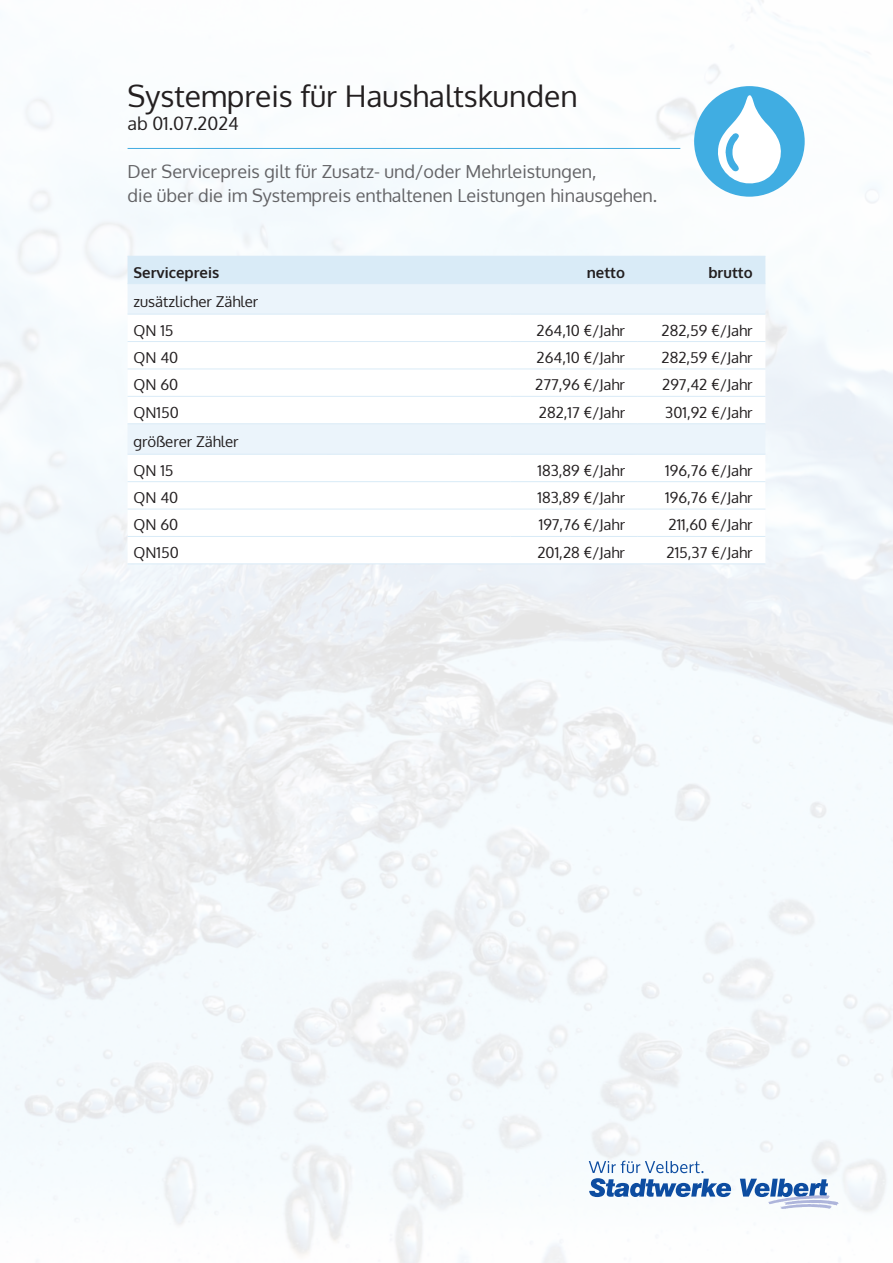
<style>
.page{position:relative;width:893px;height:1263px;background:#fff}
.page>*{position:absolute;margin:0;border:0;box-sizing:border-box;transform-origin:0 0}
.t1{font:30px "Oxygen";color:#231f20}
.t2{font:18px/24px "Oxygen";color:#636366}
.t3{font:18px "Oxygen";color:#231f20}
.t4{font:15px "Oxygen";color:#231f20}
.t5{font:700 15px "Oxygen";color:#231f20}
</style>
<div class="page">
<svg style="left:589px;top:1161px;width:250px;height:48px"></svg>
<div style="left:128px;top:257px;width:637px;height:26px;background:#d9ebf7"></div>
<div style="left:128px;top:284px;width:637px;height:30px;background:#ebf4fb"></div>
<svg style="left:128px;top:368px;width:637px;height:141px"></svg>
<hr style="left:128px;top:256px;width:382px;height:1px;background:#d9ebf7">
<hr style="left:510px;top:256px;width:128px;height:1px;background:#d9ebf7">
<hr style="left:638px;top:256px;width:127px;height:1px;background:#d9ebf7">
<hr style="left:128px;top:283px;width:382px;height:1px;background:#d9ebf7">
<hr style="left:510px;top:283px;width:128px;height:1px;background:#d9ebf7">
<hr style="left:638px;top:283px;width:127px;height:1px;background:#d9ebf7">
<hr style="left:128px;top:314px;width:382px;height:1px;background:#d9ebf7">
<hr style="left:510px;top:314px;width:128px;height:1px;background:#d9ebf7">
<hr style="left:638px;top:314px;width:127px;height:1px;background:#d9ebf7">
<hr style="left:128px;top:341px;width:382px;height:1px;background:#d9ebf7">
<hr style="left:510px;top:341px;width:128px;height:1px;background:#d9ebf7">
<hr style="left:638px;top:341px;width:127px;height:1px;background:#d9ebf7">
<hr style="left:128px;top:369px;width:382px;height:1px;background:#d9ebf7">
<hr style="left:510px;top:369px;width:128px;height:1px;background:#d9ebf7">
<hr style="left:638px;top:369px;width:127px;height:1px;background:#d9ebf7">
<hr style="left:128px;top:396px;width:382px;height:1px;background:#d9ebf7">
<hr style="left:510px;top:396px;width:128px;height:1px;background:#d9ebf7">
<hr style="left:638px;top:396px;width:127px;height:1px;background:#d9ebf7">
<hr style="left:128px;top:423px;width:382px;height:1px;background:#d9ebf7">
<hr style="left:510px;top:423px;width:128px;height:1px;background:#d9ebf7">
<hr style="left:638px;top:423px;width:127px;height:1px;background:#d9ebf7">
<hr style="left:128px;top:454px;width:382px;height:1px;background:#d9ebf7">
<hr style="left:510px;top:454px;width:128px;height:1px;background:#d9ebf7">
<hr style="left:638px;top:454px;width:127px;height:1px;background:#d9ebf7">
<hr style="left:128px;top:481px;width:382px;height:1px;background:#d9ebf7">
<hr style="left:510px;top:481px;width:128px;height:1px;background:#d9ebf7">
<hr style="left:638px;top:481px;width:127px;height:1px;background:#d9ebf7">
<hr style="left:128px;top:509px;width:382px;height:1px;background:#d9ebf7">
<hr style="left:510px;top:509px;width:128px;height:1px;background:#d9ebf7">
<hr style="left:638px;top:509px;width:127px;height:1px;background:#d9ebf7">
<hr style="left:128px;top:536px;width:382px;height:1px;background:#d9ebf7">
<hr style="left:510px;top:536px;width:128px;height:1px;background:#d9ebf7">
<hr style="left:638px;top:536px;width:127px;height:1px;background:#d9ebf7">
<hr style="left:128px;top:563px;width:382px;height:1px;background:#d9ebf7">
<hr style="left:510px;top:563px;width:128px;height:1px;background:#d9ebf7">
<hr style="left:638px;top:563px;width:127px;height:1px;background:#d9ebf7">
<hr style="left:128px;top:148px;width:552px;height:1px;background:#41ace1">
<div style="left:694px;top:86px;width:111px;height:111px;background:#40ade2;border-radius:50%"></div>
<svg style="left:717px;top:94px;width:67px;height:93px"></svg>
<p class="t1" style="left:128px;top:76px;width:452px">Systempreis für Haushaltskunden</p>
<p class="t3" style="left:128px;top:111px;width:113px">ab 01.07.2024</p>
<p class="t2" style="left:128px;top:159px;width:531px">Der Servicepreis gilt für Zusatz- und/oder Mehrleistungen,<br>die über die im Systempreis enthaltenen Leistungen hinausgehen.</p>
<p class="t5" style="left:134px;top:263px;width:87px">Servicepreis</p>
<p class="t5" style="left:587px;top:263px;width:40px">netto</p>
<p class="t5" style="left:708px;top:263px;width:46px">brutto</p>
<p class="t4" style="left:134px;top:291px;width:126px">zusätzlicher Zähler</p>
<p class="t4" style="left:134px;top:320px;width:41px">QN 15</p>
<p class="t4" style="left:537px;top:320px;width:90px">264,10 €/Jahr</p>
<p class="t4" style="left:661px;top:320px;width:93px">282,59 €/Jahr</p>
<p class="t4" style="left:134px;top:347px;width:46px">QN 40</p>
<p class="t4" style="left:537px;top:347px;width:90px">264,10 €/Jahr</p>
<p class="t4" style="left:661px;top:347px;width:93px">282,59 €/Jahr</p>
<p class="t4" style="left:134px;top:375px;width:46px">QN 60</p>
<p class="t4" style="left:535px;top:375px;width:91px">277,96 €/Jahr</p>
<p class="t4" style="left:662px;top:375px;width:92px">297,42 €/Jahr</p>
<p class="t4" style="left:134px;top:402px;width:47px">QN150</p>
<p class="t4" style="left:539px;top:402px;width:88px">282,17 €/Jahr</p>
<p class="t4" style="left:665px;top:402px;width:89px">301,92 €/Jahr</p>
<p class="t4" style="left:134px;top:431px;width:107px">größerer Zähler</p>
<p class="t4" style="left:134px;top:460px;width:41px">QN 15</p>
<p class="t4" style="left:538px;top:460px;width:89px">183,89 €/Jahr</p>
<p class="t4" style="left:665px;top:460px;width:89px">196,76 €/Jahr</p>
<p class="t4" style="left:134px;top:487px;width:46px">QN 40</p>
<p class="t4" style="left:538px;top:487px;width:89px">183,89 €/Jahr</p>
<p class="t4" style="left:665px;top:487px;width:89px">196,76 €/Jahr</p>
<p class="t4" style="left:134px;top:515px;width:46px">QN 60</p>
<p class="t4" style="left:539px;top:515px;width:88px">197,76 €/Jahr</p>
<p class="t4" style="left:668px;top:515px;width:86px">211,60 €/Jahr</p>
<p class="t4" style="left:134px;top:542px;width:47px">QN150</p>
<p class="t4" style="left:537px;top:542px;width:89px">201,28 €/Jahr</p>
<p class="t4" style="left:666px;top:542px;width:88px">215,37 €/Jahr</p>
</div>
